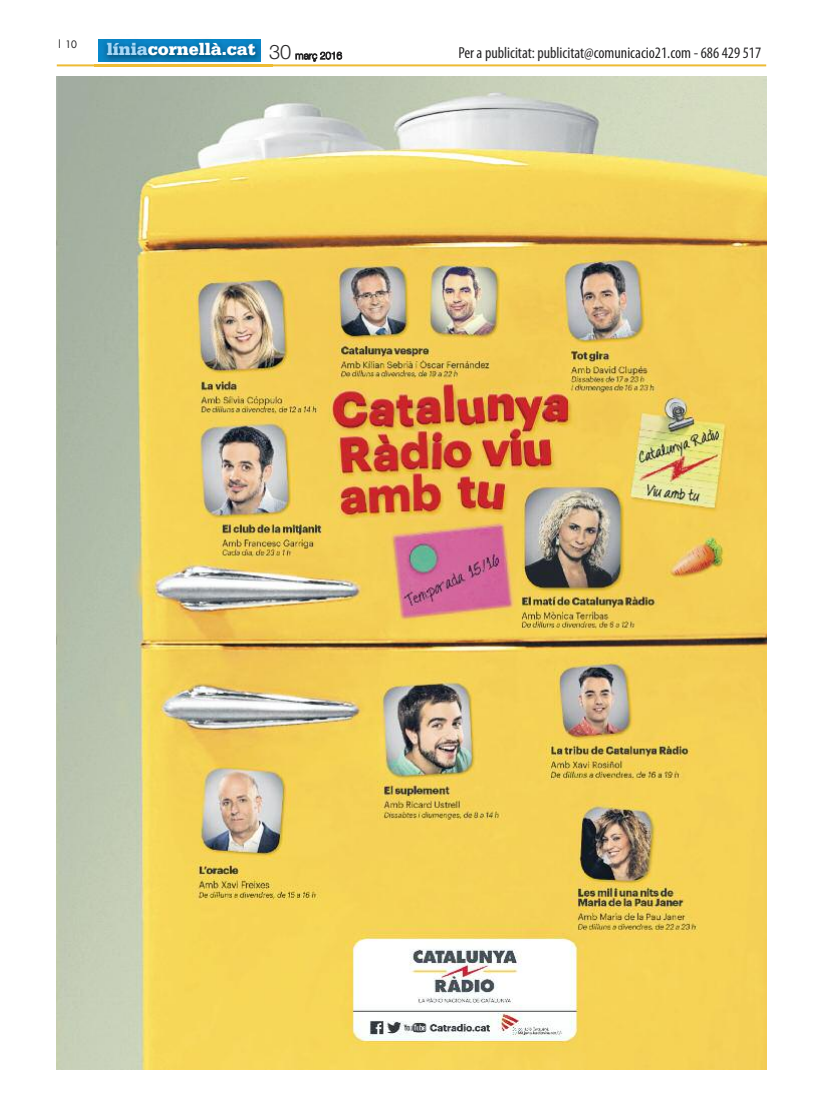
<style>
.page{position:relative;width:823px;height:1106px;background:#fff}
.page>*{position:absolute;margin:0;border:0;box-sizing:border-box;transform-origin:0 0}
.t1{font:900 18px "Serifa";color:#fff}
.t2{font:condensed 16px "Myriad Pro";color:#272627}
.t3{font:10px "Futura";color:#272627}
.s1{color:#a7d8f7}
.s2{font-family:"Helvetica Neue";font-weight:300;font-size:20px;color:#272627}
</style>
<div class="page">
<hr style="left:57px;top:64px;width:708px;height:2px;background:#edbb34">
<img style="left:94px;top:39px;width:178px;height:28px">
<img style="left:99px;top:39px;width:161px;height:22px">
<img style="left:57px;top:77px;width:708px;height:992px">
<p class="t3" style="left:57px;top:40px;width:22px">| 10</p>
<p class="t1" style="left:107px;top:43px;width:236px"><span class="s1">línia</span>cornellà.cat <span class="s2">30</span> <sub>març</sub> <sub>2016</sub></p>
<p class="t2" style="left:458px;top:47px;width:304px">Per a publicitat: publicitat@comunicacio21.com - 686 429 517</p>
</div>
